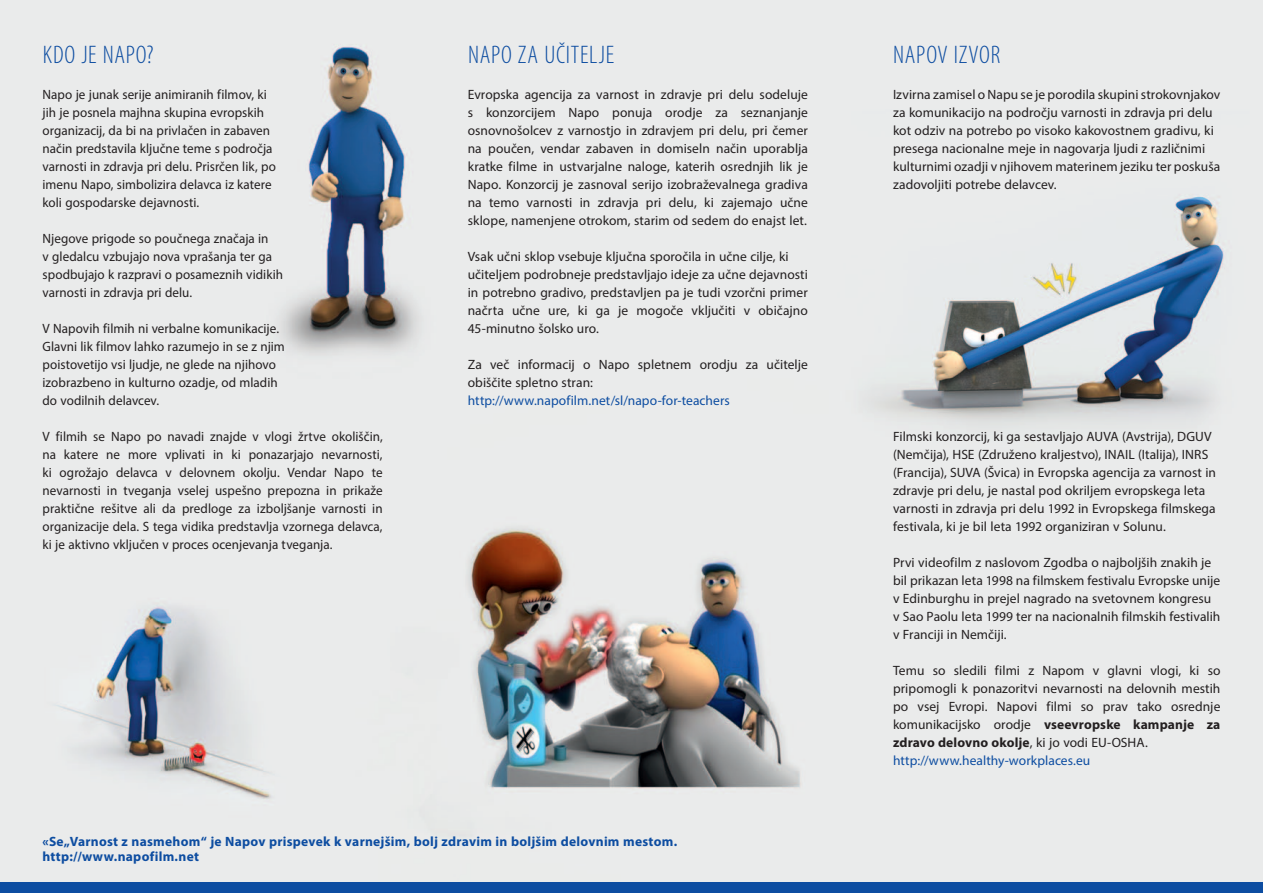
<style>
.page{position:relative;width:1263px;height:893px;background:#fff}
.page>*{position:absolute;margin:0;border:0;box-sizing:border-box;transform-origin:0 0}
.t1{font:300 condensed 25.5px "Myriad Pro";letter-spacing:.03em;color:#0d4da1}
.t2{font:13.5px/18px "Myriad Pro";letter-spacing:.005em;color:#231f20}
.t3{font:700 13.5px "Myriad Pro";letter-spacing:.02em;color:#0d4da1}
.t4{font:13.5px "Myriad Pro";letter-spacing:.005em;color:#0d4da1}
.s1{font-weight:700}
.s2{color:#0d4da1}
</style>
<div class="page">
<img style="left:0;top:0;width:1263px;height:882px">
<div style="left:0;top:882px;width:1263px;height:11px;background:#0d4da1"></div>
<h1 class="t1" style="left:43px;top:41px;width:112px">KDO JE NAPO?</h1>
<p class="t2" style="left:43px;top:85px;width:235px">Napo je junak serije animiranih filmov, ki jih je posnela majhna skupina evropskih organizacij, da bi na privlačen in zabaven način predstavila ključne teme s področja varnosti in zdravja pri delu. Prisrčen lik, po imenu Napo, simbolizira delavca iz katere koli gospodarske dejavnosti.</p>
<p class="t2" style="left:43px;top:229px;width:242px">Njegove prigode so poučnega značaja in<br>v gledalcu vzbujajo nova vprašanja ter ga spodbujajo k razpravi o posameznih vidikih varnosti in zdravja pri delu.</p>
<p class="t2" style="left:43px;top:319px;width:244px">V Napovih filmih ni verbalne komunikacije.<br>Glavni lik filmov lahko razumejo in se z njim poistovetijo vsi ljudje, ne glede na njihovo izobrazbeno in kulturno ozadje, od mladih do vodilnih delavcev.</p>
<p class="t2" style="left:43px;top:427px;width:342px;text-align:justify">V filmih se Napo po navadi znajde v vlogi žrtve okoliščin, na katere ne more vplivati in ki ponazarjajo nevarnosti, ki ogrožajo delavca v delovnem okolju. Vendar Napo te nevarnosti in tveganja vselej uspešno prepozna in prikaže praktične rešitve ali da predloge za izboljšanje varnosti in organizacije dela. S tega vidika predstavlja vzornega delavca, ki je aktivno vključen v proces ocenjevanja tveganja.</p>
<h1 class="t1" style="left:468px;top:41px;width:148px">NAPO ZA UČITELJE</h1>
<p class="t2" style="left:468px;top:85px;width:342px;text-align:justify">Evropska agencija za varnost in zdravje pri delu sodeluje s konzorcijem Napo ponuja orodje za seznanjanje osnovnošolcev z varnostjo in zdravjem pri delu, pri čemer na poučen, vendar zabaven in domiseln način uporablja kratke filme in ustvarjalne naloge, katerih osrednjih lik je Napo. Konzorcij je zasnoval serijo izobraževalnega gradiva na temo varnosti in zdravja pri delu, ki zajemajo učne sklope, namenjene otrokom, starim od sedem do enajst let.</p>
<p class="t2" style="left:468px;top:247px;width:342px">Vsak učni sklop vsebuje ključna sporočila in učne cilje, ki učiteljem podrobneje predstavljajo ideje za učne dejavnosti in potrebno gradivo, predstavljen pa je tudi vzorčni primer načrta učne ure, ki ga je mogoče vključiti v običajno 45-minutno šolsko uro.</p>
<p class="t2" style="left:468px;top:355px;width:342px">Za več informacij o Napo spletnem orodju za učitelje obiščite spletno stran:</p>
<p class="t4" style="left:468px;top:392px;width:264px">http://www.napofilm.net/sl/napo-for-teachers</p>
<p class="t3" style="left:43px;top:833px;width:636px">«Se„Varnost z nasmehom“ je Napov prispevek k varnejšim, bolj zdravim in boljšim delovnim mestom.</p>
<p class="t3" style="left:43px;top:847px;width:158px">http://www.napofilm.net</p>
<h1 class="t1" style="left:893px;top:41px;width:108px">NAPOV IZVOR</h1>
<p class="t2" style="left:893px;top:85px;width:329px">Izvirna zamisel o Napu se je porodila skupini strokovnjakov za komunikacijo na področju varnosti in zdravja pri delu kot odziv na potrebo po visoko kakovostnem gradivu, ki presega nacionalne meje in nagovarja ljudi z različnimi kulturnimi ozadji v njihovem materinem jeziku ter poskuša zadovoljiti potrebe delavcev.</p>
<p class="t2" style="left:893px;top:427px;width:325px">Filmski konzorcij, ki ga sestavljajo AUVA (Avstrija), DGUV (Nemčija), HSE (Združeno kraljestvo), INAIL (Italija), INRS (Francija), SUVA (Švica) in Evropska agencija za varnost in zdravje pri delu, je nastal pod okriljem evropskega leta varnosti in zdravja pri delu 1992 in Evropskega filmskega festivala, ki je bil leta 1992 organiziran v Solunu.</p>
<p class="t2" style="left:893px;top:553px;width:329px">Prvi videofilm z naslovom Zgodba o najboljših znakih je bil prikazan leta 1998 na filmskem festivalu Evropske unije v Edinburghu in prejel nagrado na svetovnem kongresu v Sao Paolu leta 1999 ter na nacionalnih filmskih festivalih v Franciji in Nemčiji.</p>
<p class="t2" style="left:893px;top:661px;width:329px">Temu so sledili filmi z Napom v glavni vlogi, ki so pripomogli k ponazoritvi nevarnosti na delovnih mestih po vsej Evropi. Napovi filmi so prav tako osrednje komunikacijsko orodje <span class="s1">vseevropske kampanje za zdravo delovno okolje</span>, ki jo vodi EU-OSHA. <span class="s2">http://www.healthy-workplaces.eu</span></p>
</div>
